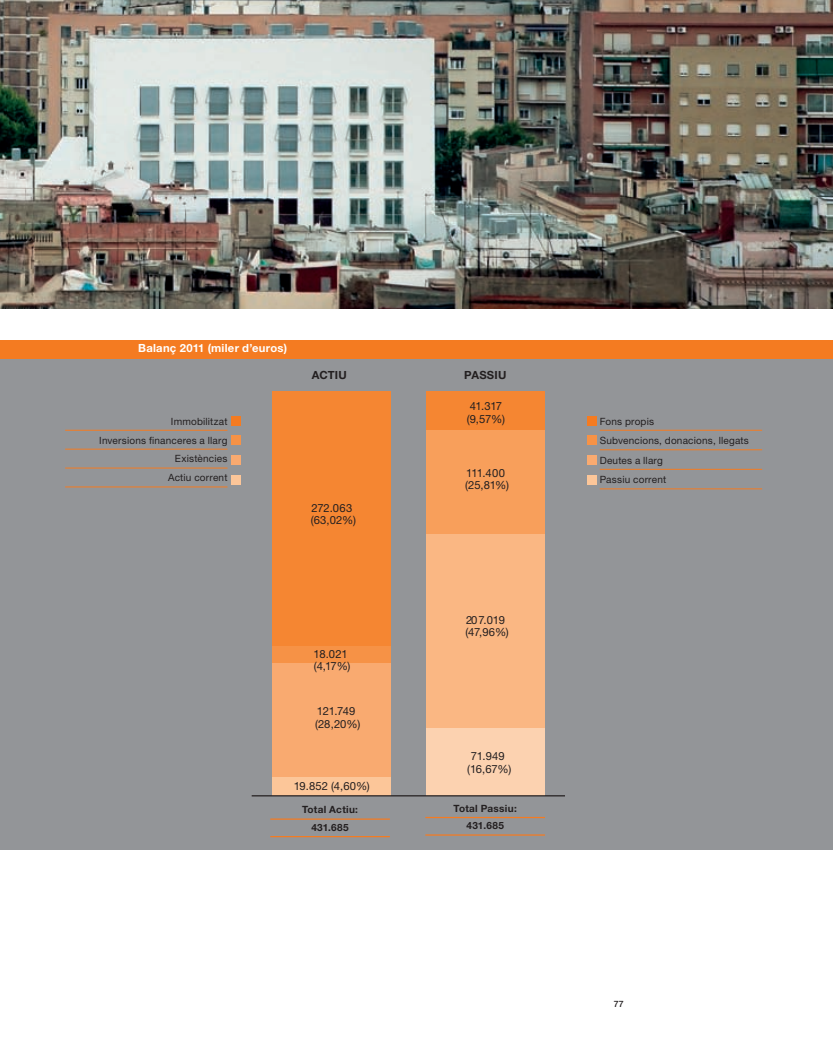
<style>
.page{position:relative;width:833px;height:1053px;background:#fff}
.page>*{position:absolute;margin:0;border:0;box-sizing:border-box;transform-origin:0 0}
.t1{font:11.25px/12.5px "Helvetica Neue";letter-spacing:-.01em;color:#231f20}
.t2{font:700 11.25px "Helvetica Neue";letter-spacing:.025em;color:#fff}
.t3{font:11.25px/12.5px "Helvetica Neue";letter-spacing:.02em;color:#231f20}
.t4{font:700 11.25px "Helvetica Neue";letter-spacing:.015em;color:#231f20}
.t5{font:10px/19.5px "Helvetica Neue";letter-spacing:.02em;color:#231f20}
.t6{font:700 10px/17.5px "Helvetica Neue";letter-spacing:.03em;color:#231f20;text-align:center}
.t7{font:500 8.75px "Helvetica Neue";color:#231f20}
.s1{font-family:"Helvetica Neue LT Pro"}
</style>
<div class="page">
<img style="left:0;top:0;width:833px;height:308px">
<div style="left:0;top:358px;width:833px;height:491px;background:#939598"></div>
<hr style="left:600px;top:430px;width:162px;height:1px;background:#f47b21">
<hr style="left:600px;top:449px;width:162px;height:1px;background:#f47b21">
<hr style="left:600px;top:469px;width:162px;height:1px;background:#f47b21">
<hr style="left:600px;top:488px;width:162px;height:1px;background:#f47b21">
<hr style="left:65px;top:430px;width:162px;height:1px;background:#f47b21">
<hr style="left:65px;top:449px;width:162px;height:1px;background:#f47b21">
<hr style="left:65px;top:467px;width:162px;height:1px;background:#f47b21">
<hr style="left:65px;top:486px;width:162px;height:1px;background:#f47b21">
<div style="left:0;top:340px;width:833px;height:18px;background:#f47b21"></div>
<hr style="left:270px;top:818px;width:120px;height:1px;background:#f47b21">
<hr style="left:270px;top:836px;width:120px;height:1px;background:#f47b21">
<hr style="left:425px;top:816px;width:120px;height:2px;background:#f47b21">
<hr style="left:425px;top:834px;width:120px;height:1px;background:#f47b21">
<div style="left:587px;top:416px;width:9px;height:10px;background:#f47b21"></div>
<div style="left:587px;top:435px;width:9px;height:9px;background:#f69246"></div>
<div style="left:587px;top:456px;width:9px;height:9px;background:#f9aa70"></div>
<div style="left:587px;top:475px;width:9px;height:9px;background:#fcc699"></div>
<div style="left:232px;top:416px;width:9px;height:10px;background:#f47b21"></div>
<div style="left:232px;top:435px;width:9px;height:9px;background:#f69246"></div>
<div style="left:232px;top:456px;width:9px;height:9px;background:#f9aa70"></div>
<div style="left:232px;top:475px;width:9px;height:9px;background:#fcc699"></div>
<div style="left:272px;top:776px;width:119px;height:19px;background:#fcc699"></div>
<div style="left:272px;top:662px;width:119px;height:114px;background:#f9aa70"></div>
<div style="left:272px;top:646px;width:119px;height:16px;background:#f69246"></div>
<div style="left:272px;top:391px;width:119px;height:254px;background:#f58632"></div>
<div style="left:426px;top:727px;width:119px;height:68px;background:#fcd2b0"></div>
<div style="left:426px;top:534px;width:119px;height:193px;background:#fab783"></div>
<div style="left:426px;top:429px;width:119px;height:105px;background:#f89f5b"></div>
<div style="left:426px;top:391px;width:119px;height:38px;background:#f58632"></div>
<hr style="left:252px;top:795px;width:313px;height:1px;background:#231f20">
<p class="t2" style="left:138px;top:341px;width:150px">Balanç 2011 (miler d’<span class="s1">euros</span>)</p>
<p class="t5" style="left:99px;top:411px;width:130px;line-height:18.9px;text-align:right">Immobilitzat<br>Inversions financeres a llarg<br>Existències<br>Actiu corrent</p>
<p class="t4" style="left:312px;top:368px;width:37px">ACTIU</p>
<p class="t3" style="left:311px;top:501px;width:47px">272.063 (63,02%)</p>
<p class="t4" style="left:464px;top:368px;width:44px">PASSIU</p>
<p class="t1" style="left:467px;top:399px;width:40px">41.317 (9,57%)</p>
<p class="t1" style="left:465px;top:466px;width:45px">111.400 (25,81%)</p>
<p class="t1" style="left:313px;top:647px;width:38px">18.021 (4,17%)</p>
<p class="t1" style="left:315px;top:705px;width:47px">121.749 (28,20%)</p>
<p class="t1" style="left:294px;top:779px;width:78px">19.852 (4,60%)</p>
<p class="t1" style="left:465px;top:613px;width:45px">207.019 (47,96%)</p>
<p class="t1" style="left:467px;top:749px;width:46px;text-align:center">71.949 (16,67%)</p>
<p class="t6" style="left:302px;top:800px;width:57px">Total Actiu:<br>431.685</p>
<p class="t6" style="left:453px;top:799px;width:65px">Total Passiu:<br>431.685</p>
<p class="t5" style="left:600px;top:411px;width:151px">Fons propis<br>Subvencions, donacions, llegats<br>Deutes a llarg<br>Passiu corrent</p>
<p class="t7" style="left:614px;top:998px;width:11px">77</p>
</div>
